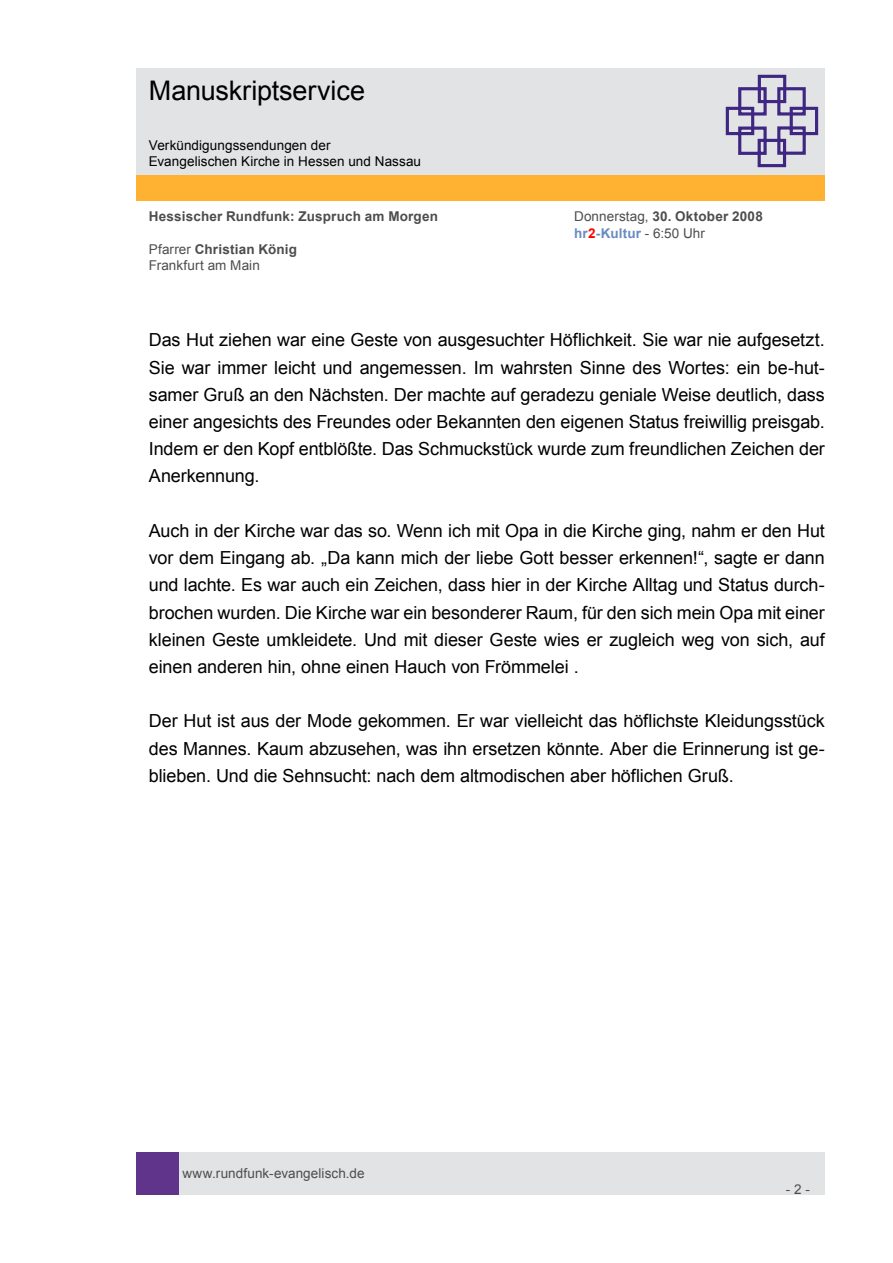
<style>
.page{position:relative;width:893px;height:1263px;background:#fff}
.page>*{position:absolute;margin:0;border:0;box-sizing:border-box;transform-origin:0 0}
.t1{font:27px "Arial";letter-spacing:-.005em;color:#000}
.t2{font:18px/27.2px "Arial";letter-spacing:-.005em;color:#000;text-align:justify}
.t3{font:13.5px/16.2px "Arial";letter-spacing:.005em;color:#4d4d4d}
.t4{font:13.5px/16.2px "Arial";letter-spacing:.005em;color:#000}
.t5{font:700 13.5px "Arial";letter-spacing:.015em;color:#4d4d4d}
.s1{font-weight:700}
.s2{font-weight:700;color:#688bc0}
.s3{font-weight:700;color:#f00}
</style>
<div class="page">
<div style="left:179px;top:1152px;width:646px;height:43px;background:#e2e3e4"></div>
<div style="left:136px;top:1152px;width:43px;height:43px;background:#5f348a"></div>
<div style="left:136px;top:175px;width:689px;height:26px;background:#ffb132"></div>
<div style="left:136px;top:68px;width:689px;height:106px;background:#e2e3e4"></div>
<svg style="left:725px;top:74px;width:94px;height:94px"></svg>
<h1 class="t1" style="left:149px;top:73px;width:218px">Manuskriptservice</h1>
<p class="t4" style="left:149px;top:137px;width:274px">Verkündigungssendungen der<br>Evangelischen Kirche in Hessen und Nassau</p>
<p class="t5" style="left:149px;top:208px;width:291px">Hessischer Rundfunk: Zuspruch am Morgen</p>
<p class="t3" style="left:574px;top:209px;width:190px">Donnerstag, <span class="s1">30. Oktober 2008 </span><span class="s2">hr</span><span class="s3">2</span><span class="s2">-Kultur</span> - 6:50 Uhr</p>
<p class="t3" style="left:149px;top:241px;width:150px">Pfarrer <span class="s1">Christian König<br></span>Frankfurt am Main</p>
<p class="t2" style="left:149px;top:327px;width:678px">Das Hut ziehen war eine Geste von ausgesuchter Höflichkeit. Sie war nie aufgesetzt.<br>Sie war immer leicht und angemessen. Im wahrsten Sinne des Wortes: ein be-hut&shy;samer Gruß an den Nächsten. Der machte auf geradezu geniale Weise deutlich, dass einer angesichts des Freundes oder Bekannten den eigenen Status freiwillig preisgab.<br>Indem er den Kopf entblößte. Das Schmuckstück wurde zum freundlichen Zeichen der Anerkennung.</p>
<p class="t2" style="left:149px;top:517px;width:678px">Auch in der Kirche war das so. Wenn ich mit Opa in die Kirche ging, nahm er den Hut vor dem Eingang ab. „Da kann mich der liebe Gott besser erkennen!“, sagte er dann und lachte. Es war auch ein Zeichen, dass hier in der Kirche Alltag und Status durch&shy;brochen wurden. Die Kirche war ein besonderer Raum, für den sich mein Opa mit einer kleinen Geste umkleidete. Und mit dieser Geste wies er zugleich weg von sich, auf einen anderen hin, ohne einen Hauch von Frömmelei .</p>
<p class="t2" style="left:149px;top:708px;width:678px">Der Hut ist aus der Mode gekommen. Er war vielleicht das höflichste Kleidungsstück des Mannes. Kaum abzusehen, was ihn ersetzen könnte. Aber die Erinnerung ist ge&shy;blieben. Und die Sehnsucht: nach dem altmodischen aber höflichen Gruß.</p>
<p class="t3" style="left:182px;top:1165px;width:184px">www.rundfunk-evangelisch.de</p>
<p class="t3" style="left:786px;top:1181px;width:26px">- 2 -</p>
</div>
